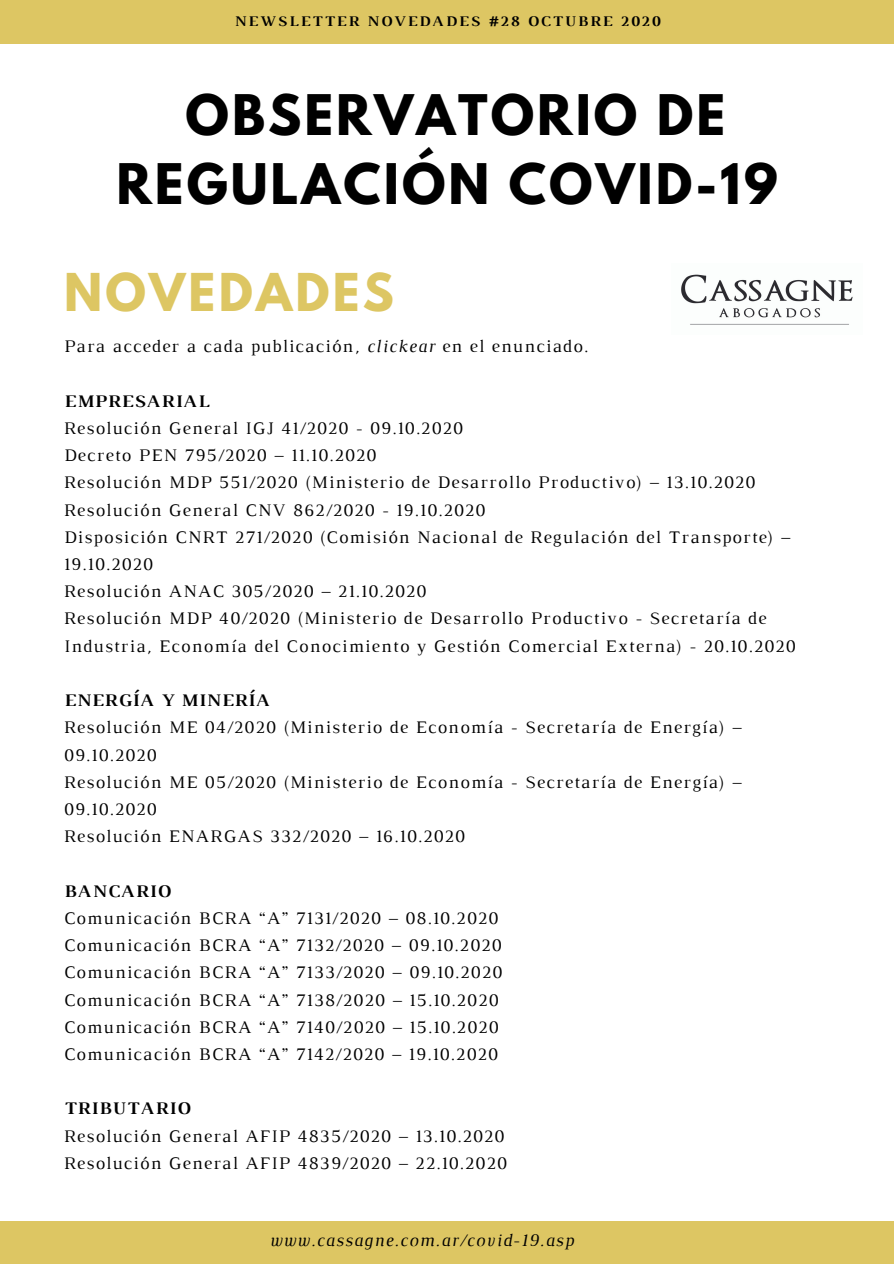
<style>
.page{position:relative;width:894px;height:1264px;background:#fff}
.page>*{position:absolute;margin:0;border:0;box-sizing:border-box;transform-origin:0 0}
.t1{font:700 49.5px/68.7px "League Spartan";letter-spacing:.06em;color:#000;text-align:center}
.t2{font:700 46.2px "League Spartan";letter-spacing:.07em;color:#ddc663}
.t3{font:18px/27.2px "Luthier";letter-spacing:.07em;color:#000}
.t4{font:700 18px "Luthier";letter-spacing:.07em;color:#000}
.t5{font:italic 18px "Luthier";letter-spacing:.07em;color:#000}
.t6{font:700 15px "Luthier";letter-spacing:.14em;color:#000}
.s1{font-style:italic}
</style>
<div class="page">
<div style="left:0;top:0;width:893px;height:44px;background:#ddc663"></div>
<div style="left:0;top:1220px;width:893px;height:43px;background:#ddc663"></div>
<img style="left:681px;top:274px;width:172px;height:51px">
<p class="t6" style="left:234px;top:15px;width:427px">NEWSLETTER NOVEDADES #28 OCTUBRE 2020</p>
<h1 class="t1" style="left:116px;top:87px;width:662px">OBSERVATORIO DE<br>REGULACIÓN COVID-19</h1>
<h2 class="t2" style="left:64px;top:269px;width:331px">NOVEDADES</h2>
<p class="t3" style="left:64px;top:334px;width:525px">Para acceder a cada publicación, <span class="s1">clickear</span> en el enunciado.</p>
<p class="t4" style="left:64px;top:394px;width:147px">EMPRESARIAL</p>
<p class="t3" style="left:64px;top:416px;width:732px">Resolución General IGJ 41/2020 - 09.10.2020<br>Decreto PEN 795/2020 – 11.10.2020<br>Resolución MDP 551/2020 (Ministerio de Desarrollo Productivo) – 13.10.2020<br>Resolución General CNV 862/2020 - 19.10.2020<br>Disposición CNRT 271/2020 (Comisión Nacional de Regulación del Transporte) – 19.10.2020<br>Resolución ANAC 305/2020 – 21.10.2020<br>Resolución MDP 40/2020 (Ministerio de Desarrollo Productivo - Secretaría de Industria, Economía del Conocimiento y Gestión Comercial Externa) - 20.10.2020</p>
<p class="t4" style="left:64px;top:693px;width:207px">ENERGÍA Y MINERÍA</p>
<p class="t3" style="left:64px;top:715px;width:679px">Resolución ME 04/2020 (Ministerio de Economía - Secretaría de Energía) – 09.10.2020<br>Resolución ME 05/2020 (Ministerio de Economía - Secretaría de Energía) – 09.10.2020<br>Resolución ENARGAS 332/2020 – 16.10.2020</p>
<p class="t4" style="left:64px;top:884px;width:108px">BANCARIO</p>
<p class="t3" style="left:64px;top:905px;width:439px">Comunicación BCRA “A” 7131/2020 – 08.10.2020<br>Comunicación BCRA “A” 7132/2020 – 09.10.2020<br>Comunicación BCRA “A” 7133/2020 – 09.10.2020<br>Comunicación BCRA “A” 7138/2020 – 15.10.2020<br>Comunicación BCRA “A” 7140/2020 – 15.10.2020<br>Comunicación BCRA “A” 7142/2020 – 19.10.2020</p>
<p class="t4" style="left:64px;top:1101px;width:128px">TRIBUTARIO</p>
<p class="t3" style="left:64px;top:1123px;width:444px">Resolución General AFIP 4835/2020 – 13.10.2020<br>Resolución General AFIP 4839/2020 – 22.10.2020</p>
<p class="t5" style="left:270px;top:1233px;width:305px">www.cassagne.com.ar/covid-19.asp</p>
</div>
